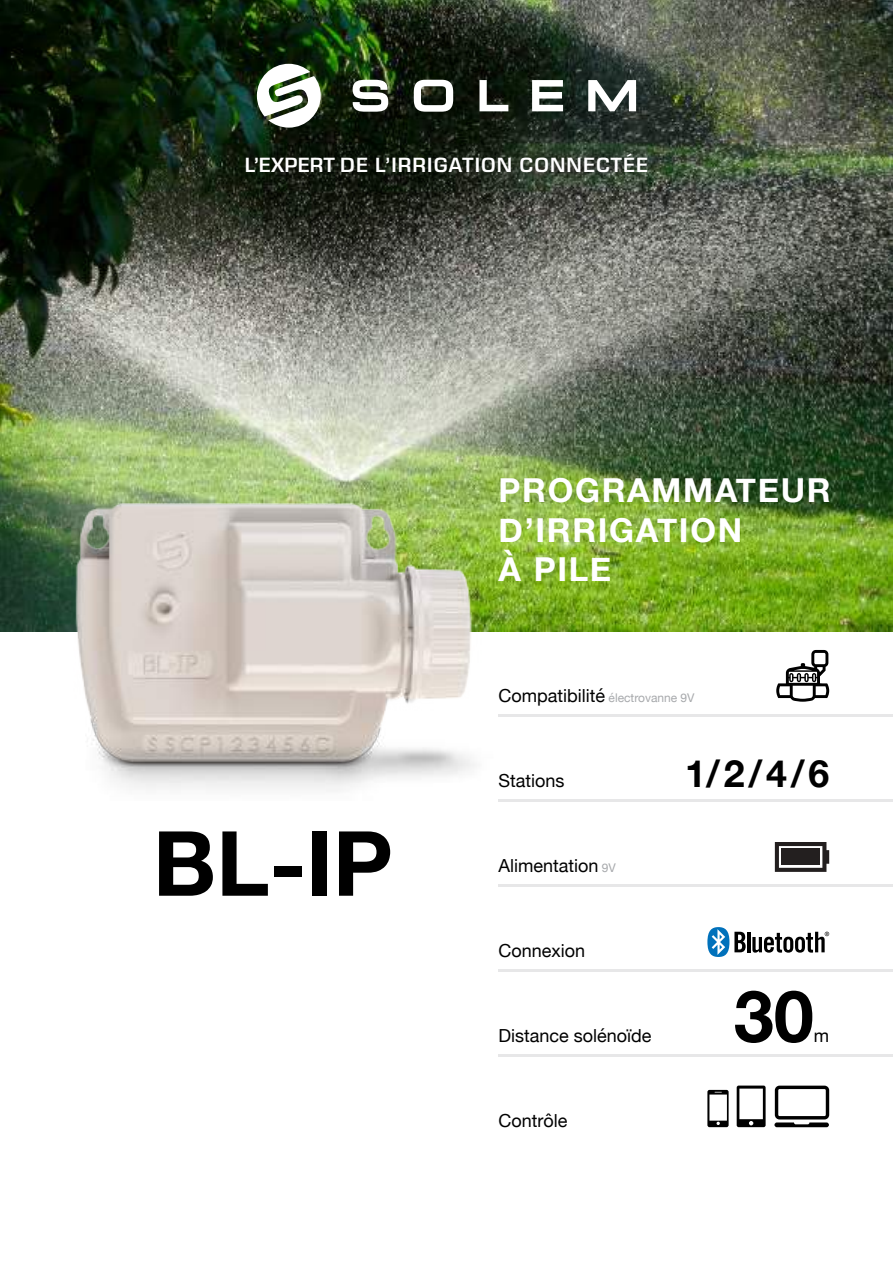
<style>
.page{position:relative;width:893px;height:1263px;background:#fff}
.page>*{position:absolute;margin:0;border:0;box-sizing:border-box;transform-origin:0 0}
.t1{font:700 90px "Helvetica Neue";color:#000}
.t2{font:700 72px "Helvetica Neue";color:#000}
.t3{font:700 37.5px "Helvetica Neue";color:#000}
.t4{font:700 33px/39.6px "Helvetica Neue";letter-spacing:.05em;color:#fff}
.t5{font:600 21px "Eurostile Next LT Pro";letter-spacing:.05em;color:#fff}
.t6{font:18px "Helvetica Neue";color:#000}
.t7{font:12px "Helvetica Neue";color:#a7a9ac}
.s1{font-size:18px;color:#000}
.s2{font-size:12px;color:#a7a9ac}
</style>
<div class="page">
<img style="left:0;top:0;width:893px;height:631px">
<svg style="left:353px;top:80px;width:283px;height:32px"></svg>
<svg style="left:257px;top:64px;width:64px;height:64px"></svg>
<img style="left:50px;top:350px;width:446px;height:441px">
<hr style="left:499px;top:799px;width:394px;height:3px;background:#e7e7e8">
<hr style="left:499px;top:885px;width:394px;height:2px;background:#e7e7e8">
<hr style="left:499px;top:714px;width:394px;height:2px;background:#e7e7e8">
<svg style="left:776px;top:650px;width:53px;height:52px"></svg>
<svg style="left:775px;top:842px;width:54px;height:30px;background:#4f4c4c"></svg>
<hr style="left:499px;top:1055px;width:394px;height:2px;background:#e7e7e8">
<hr style="left:499px;top:970px;width:394px;height:2px;background:#e7e7e8">
<hr style="left:747px;top:932px;width:3px;height:20px;background:#000">
<svg style="left:752px;top:932px;width:77px;height:21px"></svg>
<svg style="left:707px;top:927px;width:39px;height:30px"></svg>
<svg style="left:774px;top:1086px;width:55px;height:41px"></svg>
<svg style="left:737px;top:1085px;width:29px;height:42px"></svg>
<svg style="left:707px;top:1090px;width:22px;height:37px"></svg>
<p class="t5" style="left:245px;top:153px;width:405px">L’EXPERT DE L’IRRIGATION CONNECTÉE</p>
<h3 class="t4" style="left:499px;top:471px;width:334px">PROGRAMMATEUR<br>D’IRRIGATION<br>À PILE</h3>
<p class="t7" style="left:499px;top:689px;width:198px"><span class="s1">Compatibilité</span> électrovanne 9V</p>
<h1 class="t1" style="left:153px;top:793px;width:241px">BL-IP</h1>
<p class="t6" style="left:499px;top:767px;width:68px">Stations</p>
<p class="t6" style="left:499px;top:852px;width:119px">Alimentation <span class="s2">9V</span></p>
<p class="t6" style="left:499px;top:937px;width:88px">Connexion</p>
<p class="t6" style="left:499px;top:1023px;width:155px">Distance solénoïde</p>
<p class="t6" style="left:499px;top:1108px;width:70px">Contrôle</p>
<h3 class="t3" style="left:685px;top:744px;width:145px">1/2/4/6</h3>
<h2 class="t2" style="left:734px;top:960px;width:82px">30</h2>
<p class="t6" style="left:814px;top:1023px;width:17px">m</p>
</div>
